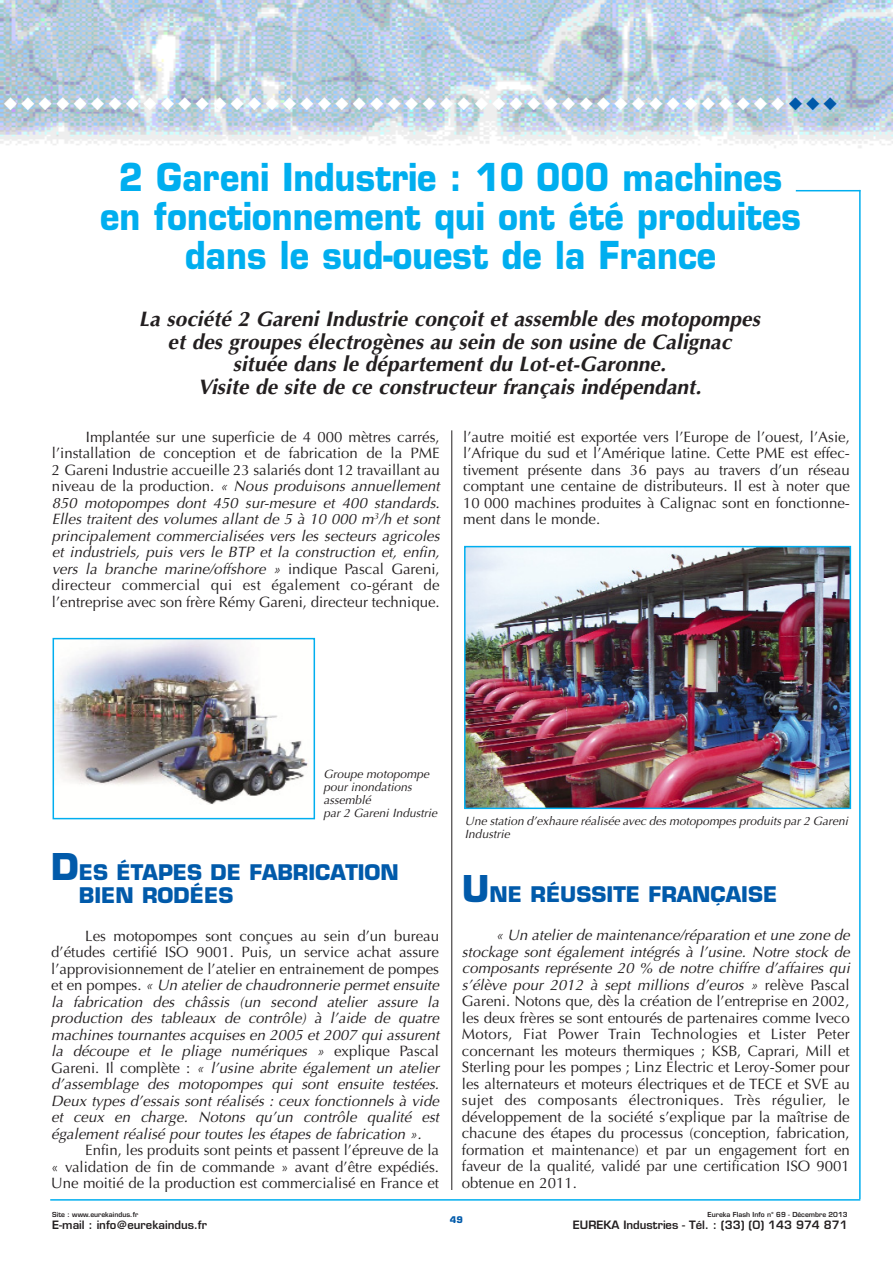
<style>
.page{position:relative;width:893px;height:1263px;background:#fff}
.page>*{position:absolute;margin:0;border:0;box-sizing:border-box;transform-origin:0 0}
.t1{font:700 37.5px/39px "Eurostile";color:#00aeef;text-align:center;scale:.9 1}
.t2{font:italic 700 21px/22.5px "Optima";color:#231f20;text-align:center}
.t3{font:700 21px/22.5px "Eurostile";color:#015aaa}
.t4{font:18px "Zapf Dingbats";color:#fff}
.t5{font:15px/16.5px "Optima";color:#231f20}
.t6{font:italic 15px "Optima";color:#231f20}
.t7{font:italic 12px/12.8px "Optima";color:#231f20}
.t8{font:600 11.25px "Eurostile";color:#231f20}
.t9{font:700 9px "Eurostile";color:#015aaa}
.t10{font:600 6.75px "Eurostile";color:#231f20}
.s1{color:#015aaa}
.s2{font-style:italic}
.s3{font-size:36px}
.s4{font-style:normal}
</style>
<div class="page">
<img style="left:0;top:0;width:892px;height:148px">
<hr style="left:50px;top:1199px;width:810px;height:2px;background:#00aeef">
<hr style="left:796px;top:190px;width:64px;height:1px;background:#00aeef">
<hr style="left:451px;top:430px;width:1px;height:760px;background:#231f20">
<hr style="left:859px;top:190px;width:1px;height:1009px;background:#00aeef">
<img style="left:467px;top:549px;width:381px;height:257px">
<div style="left:464px;top:546px;width:387px;height:263px;border:2px solid #00aeef"></div>
<img style="left:56px;top:641px;width:253px;height:164px">
<div style="left:53px;top:638px;width:262px;height:181px;border:2px solid #00aeef"></div>
<p class="t4" style="left:3px;top:93px;width:835px">◆◆◆◆◆◆◆◆◆◆◆◆◆◆◆◆◆◆◆◆◆◆◆◆◆◆◆◆◆◆◆◆◆◆◆◆◆◆◆◆◆◆◆◆◆<span class="s1">◆◆◆</span></p>
<p class="t1" style="left:100px;top:161px;width:780px">2 Gareni Industrie : 10 000 machines en fonctionnement qui ont été produites dans le sud-ouest de la France</p>
<p class="t2" style="left:139px;top:310px;width:627px">La société 2 Gareni Industrie conçoit et assemble des motopompes et des groupes électrogènes au sein de son usine de Calignac située dans le département du Lot-et-Garonne.<br>Visite de site de ce constructeur français indépendant.</p>
<p class="t5" style="left:52px;top:430px;width:392px;text-indent:34px">Implantée sur une superficie de 4 000 mètres carrés, l’installation de conception et de fabrication de la PME 2 Gareni Industrie accueille 23 salariés dont 12 travaillant au n i vea u d e l a p ro d u ct i o n . <span class="s2">« Nous produisons annuellement 850 motopompes dont 450 sur-mesure et 400 standards.<br>Elles traitent des volumes allant de 5 à 10 000 m</span><sup>3</sup><span class="s2">/h et sont principalement commercialisées vers les secteurs agricoles et industriels, puis vers le BTP et la construction et, enfin, vers la branche marine/offshore »</span> indique Pascal Gareni, directeur commercial qui est également co-gérant de l’entreprise avec son frère Rémy Gareni, directeur technique.</p>
<p class="t5" style="left:463px;top:430px;width:388px;text-align:justify">l’autre moitié est exportée vers l’Europe de l’ouest, l’Asie, l’Afrique du sud et l’Amérique latine. Cette PME est effec&shy;tivement présente dans 36 pays au travers d’un réseau comptant une centaine de distributeurs. Il est à noter que 10 000 machines produites à Calignac sont en fonctionne&shy;ment dans le monde.</p>
<p class="t7" style="left:323px;top:769px;width:118px">Groupe motopompe pour inondations assemblé<br>par 2 Gareni Industrie</p>
<p class="t3" style="left:79px;top:864px;width:321px;text-indent:-28px"><span class="s3">D</span>ES ÉTAPES DE FABRICATION<br>BIEN RODÉES</p>
<p class="t5" style="left:85px;top:929px;width:355px">Les motopompes sont conçues au sein d’un bureau</p>
<p class="t5" style="left:51px;top:945px;width:389px">d’études certifié ISO 9001. Puis, un service achat assure</p>
<p class="t5" style="left:51px;top:962px;width:389px">l’approvisionnement de l’atelier en entrainement de pompes</p>
<p class="t6" style="left:51px;top:979px;width:392px"><span class="s4">e t e n p o m p e s .</span> « Un atelier de chaudronnerie permet ensuite</p>
<p class="t6" style="left:51px;top:995px;width:392px">la fabrication des châssis (un second atelier assure la</p>
<p class="t6" style="left:51px;top:1012px;width:392px">production des tableaux de contrôle) à l’aide de quatre</p>
<p class="t6" style="left:51px;top:1028px;width:393px">machines tournantes acquises en 2005 et 2007 qui assurent</p>
<p class="t6" style="left:51px;top:1045px;width:389px">la découpe et le pliage numériques » <span class="s4">e x p l i q u e Pa s c a l</span></p>
<p class="t6" style="left:51px;top:1061px;width:392px"><span class="s4">G a re n i . I l c o m p l ète :</span> « l’usine abrite également un atelier</p>
<p class="t6" style="left:51px;top:1078px;width:392px">d’assemblage des motopompes qui sont ensuite testées.</p>
<p class="t6" style="left:51px;top:1094px;width:392px">Deux types d’essais sont réalisés : ceux fonctionnels à vide</p>
<p class="t6" style="left:51px;top:1111px;width:392px">et ceux en charge. Notons qu’un contrôle qualité est</p>
<p class="t6" style="left:51px;top:1127px;width:375px">également réalisé pour toutes les étapes de fabrication ».</p>
<p class="t5" style="left:85px;top:1143px;width:355px">Enfin, les produits sont peints et passent l’épreuve de la</p>
<p class="t5" style="left:51px;top:1160px;width:389px">« validation de fin de commande » avant d’être expédiés.</p>
<p class="t5" style="left:51px;top:1176px;width:389px">Une moitié de la production est commercialisé en France et</p>
<p class="t7" style="left:465px;top:816px;width:387px">Une station d’exhaure réalisée avec des motopompes produits par2 Gareni<br>Industrie</p>
<p class="t3" style="left:462px;top:886px;width:317px"><span class="s3">U</span>NE RÉUSSITE FRANÇAISE</p>
<p class="t5" style="left:462px;top:928px;width:392px;text-indent:34px"><span class="s2">« Un atelier de maintenance/réparation et une zone de stockage sont également intégrés à l’usine. Notre stock de composants représente 20 % de notre chiffre d’affaires qui s’élève pour 2012 à sept millions d’euros »</span> re l ève Pa s c a l Gareni. Notons que, dès la création de l’entreprise en 2002, les deux frères se sont entourés de partenaires comme Iveco Motors, Fiat Power Train Technologies et Lister Peter concernant les moteurs thermiques ; KSB, Caprari, Mill et Sterling pour les pompes ; Linz Electric et Leroy-Somer pour les alternateurs et moteurs électriques et de TECE et SVE au sujet des composants électroniques. Très régulier, le développement de la société s’explique par la maîtrise de chacune des étapes du processus (conception, fabrication, formation et maintenance) et par un engagement fort en faveur de la qualité, validé par une certification ISO 9001 obtenue en 2011.</p>
<p class="t10" style="left:52px;top:1212px;width:87px">Site : www.eurekaindus.fr</p>
<p class="t10" style="left:707px;top:1212px;width:141px">Eureka Flash Info n° 69 - Décembre 2013</p>
<p class="t9" style="left:450px;top:1216px;width:14px">49</p>
<p class="t8" style="left:52px;top:1221px;width:156px">E-mail : info@eurekaindus.fr</p>
<p class="t8" style="left:573px;top:1221px;width:276px">EUREKA Industries - Tél. : (33) (0) 143 974 871</p>
</div>
